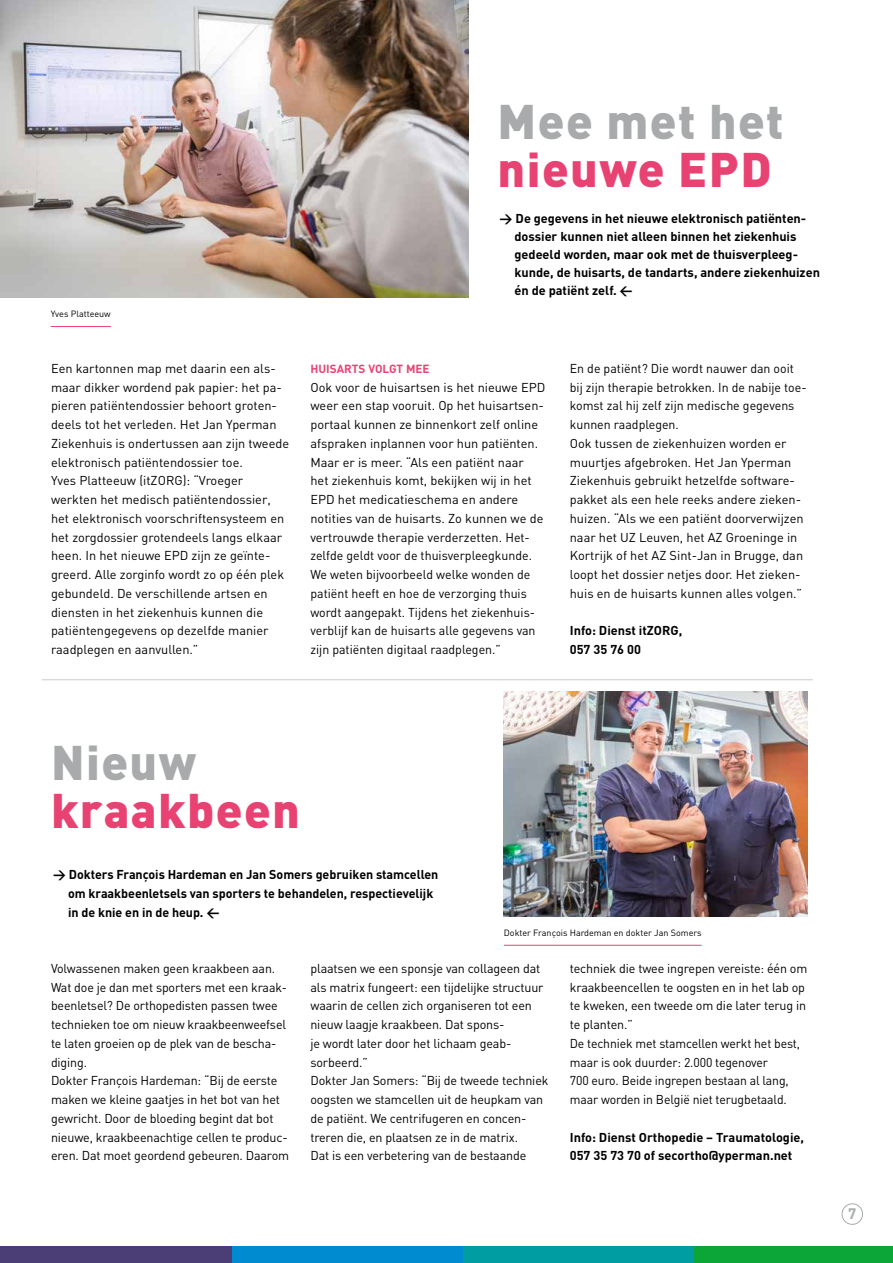
<style>
.page{position:relative;width:893px;height:1263px;background:#fff}
.page>*{position:absolute;margin:0;border:0;box-sizing:border-box;transform-origin:0 0}
.t1{font:900 48px "DIN";letter-spacing:.03em;color:#e84273}
.t2{font:900 48px "DIN";letter-spacing:.03em;color:#a8aaab}
.t3{font:700 15px "DIN";color:#a8aaab}
.t4{font:12.75px/18.8px "DIN";color:#000}
.t5{font:700 12.75px/18.8px "DIN";color:#000}
.t6{font:700 11.7px "DIN";color:#e84273}
.t7{font:9px "DIN";color:#000}
</style>
<div class="page">
<div style="left:693px;top:1246px;width:200px;height:17px;background:#0ca538"></div>
<div style="left:462px;top:1246px;width:231px;height:17px;background:#009ea2"></div>
<div style="left:231px;top:1246px;width:231px;height:17px;background:#008ad0"></div>
<div style="left:0;top:1246px;width:231px;height:17px;background:#4b3d76"></div>
<div style="left:842px;top:1203px;width:21px;height:22px;border:1px solid #a8aaab;border-radius:50%"></div>
<img style="left:0;top:0;width:469px;height:297px">
<hr style="left:51px;top:326px;width:60px;height:1px;background:#e84273">
<img style="left:504px;top:692px;width:304px;height:225px">
<hr style="left:504px;top:945px;width:198px;height:1px;background:#e84273">
<hr style="left:42px;top:679px;width:771px;height:1px;background:#dcdbdc">
<p class="t7" style="left:51px;top:308px;width:62px">Yves Platteeuw</p>
<h1 class="t2" style="left:497px;top:89px;width:288px">Mee met het</h1>
<h1 class="t1" style="left:497px;top:137px;width:276px">nieuwe EPD</h1>
<p class="t5" style="left:514px;top:209px;width:307px;line-height:18px;text-indent:-15px">&gt; De gegevens in het nieuwe elektronisch patiënten&shy;dossier kunnen niet alleen binnen het ziekenhuis gedeeld worden, maar ook met de thuisverpleeg&shy;kunde, de huisarts, de tandarts, andere ziekenhuizen én de patiënt zelf. &lt;</p>
<p class="t4" style="left:51px;top:359px;width:240px">Een kartonnen map met daarin een als&shy;maar dikker wordend pak papier: het pa&shy;pieren patiëntendossier behoort groten&shy;deels tot het verleden. Het Jan Yperman Ziekenhuis is ondertussen aan zijn tweede elektronisch patiëntendossier toe.<br>Yves Platteeuw (itZORG): “Vroeger werkten het medisch patiëntendossier, het elektronisch voorschriftensysteem en het zorgdossier grotendeels langs elkaar heen. In het nieuwe EPD zijn ze geïnte&shy;greerd. Alle zorginfo wordt zo op één plek gebundeld. De verschillende artsen en diensten in het ziekenhuis kunnen die patiëntengegevens op dezelfde manier raadplegen en aanvullen.”</p>
<p class="t6" style="left:310px;top:361px;width:121px">HUISARTS VOLGT MEE</p>
<p class="t4" style="left:310px;top:377px;width:236px">Ook voor de huisartsen is het nieuwe EPD weer een stap vooruit. Op het huisartsen&shy;portaal kunnen ze binnenkort zelf online afspraken inplannen voor hun patiënten.<br>Maar er is meer. “Als een patiënt naar<br>het ziekenhuis komt, bekijken wij in het EPD het medicatieschema en andere notities van de huisarts. Zo kunnen we de vertrouwde therapie verderzetten. Het&shy;zelfde geldt voor de thuisverpleegkunde.<br>We weten bijvoorbeeld welke wonden de patiënt heeft en hoe de verzorging thuis wordt aangepakt. Tijdens het ziekenhuis&shy;verblijf kan de huisarts alle gegevens van zijn patiënten digitaal raadplegen.”</p>
<p class="t4" style="left:570px;top:359px;width:238px">En de patiënt? Die wordt nauwer dan ooit bij zijn therapie betrokken. In de nabije toe&shy;komst zal hij zelf zijn medische gegevens kunnen raadplegen.<br>Ook tussen de ziekenhuizen worden er muurtjes afgebroken. Het Jan Yperman Ziekenhuis gebruikt hetzelfde software&shy;pakket als een hele reeks andere zieken&shy;huizen. “Als we een patiënt doorverwijzen naar het UZ Leuven, het AZ Groeninge in Kortrijk of het AZ Sint-Jan in Brugge, dan loopt het dossier netjes door. Het zieken&shy;huis en de huisarts kunnen alles volgen.”</p>
<p class="t5" style="left:570px;top:621px;width:114px">Info: Dienst itZORG,<br>057 35 76 00</p>
<h1 class="t2" style="left:51px;top:730px;width:147px">Nieuw</h1>
<h1 class="t1" style="left:51px;top:778px;width:251px">kraakbeen</h1>
<p class="t5" style="left:68px;top:865px;width:372px;text-indent:-15px">&gt; Dokters François Hardeman en Jan Somers gebruiken stamcellen om kraakbeenletsels van sporters te behandelen, respectievelijk in de knie en in de heup. &lt;</p>
<p class="t7" style="left:504px;top:927px;width:199px">Dokter François Hardeman en dokter Jan Somers</p>
<p class="t4" style="left:51px;top:959px;width:240px">Volwassenen maken geen kraakbeen aan.<br>Wat doe je dan met sporters met een kraak&shy;beenletsel? De orthopedisten passen twee technieken toe om nieuw kraakbeenweefsel te laten groeien op de plek van de bescha&shy;diging.<br>Dokter François Hardeman: “Bij de eerste maken we kleine gaatjes in het bot van het gewricht. Door de bloeding begint dat bot nieuwe, kraakbeenachtige cellen te produc&shy;eren. Dat moet geordend gebeuren. Daarom</p>
<p class="t4" style="left:310px;top:959px;width:240px">plaatsen we een sponsje van collageen dat als matrix fungeert: een tijdelijke structuur waarin de cellen zich organiseren tot een nieuw laagje kraakbeen. Dat spons-<br>je wordt later door het lichaam geab&shy;sorbeerd.”<br>Dokter Jan Somers: “Bij de tweede techniek oogsten we stamcellen uit de heupkam van de patiënt. We centrifugeren en concen&shy;treren die, en plaatsen ze in de matrix.<br>Dat is een verbetering van de bestaande</p>
<p class="t4" style="left:570px;top:959px;width:239px">techniek die twee ingrepen vereiste: één om kraakbeencellen te oogsten en in het lab op te kweken, een tweede om die later terug in te planten.”<br>De techniek met stamcellen werkt het best, maar is ook duurder: 2.000 tegenover<br>700 euro. Beide ingrepen bestaan al lang, maar worden in België niet terugbetaald.</p>
<p class="t5" style="left:570px;top:1127px;width:236px">Info: Dienst Orthopedie – Traumatologie,<br>057 35 73 70 of secortho@yperman.net</p>
<p class="t3" style="left:848px;top:1204px;width:10px">7</p>
</div>
